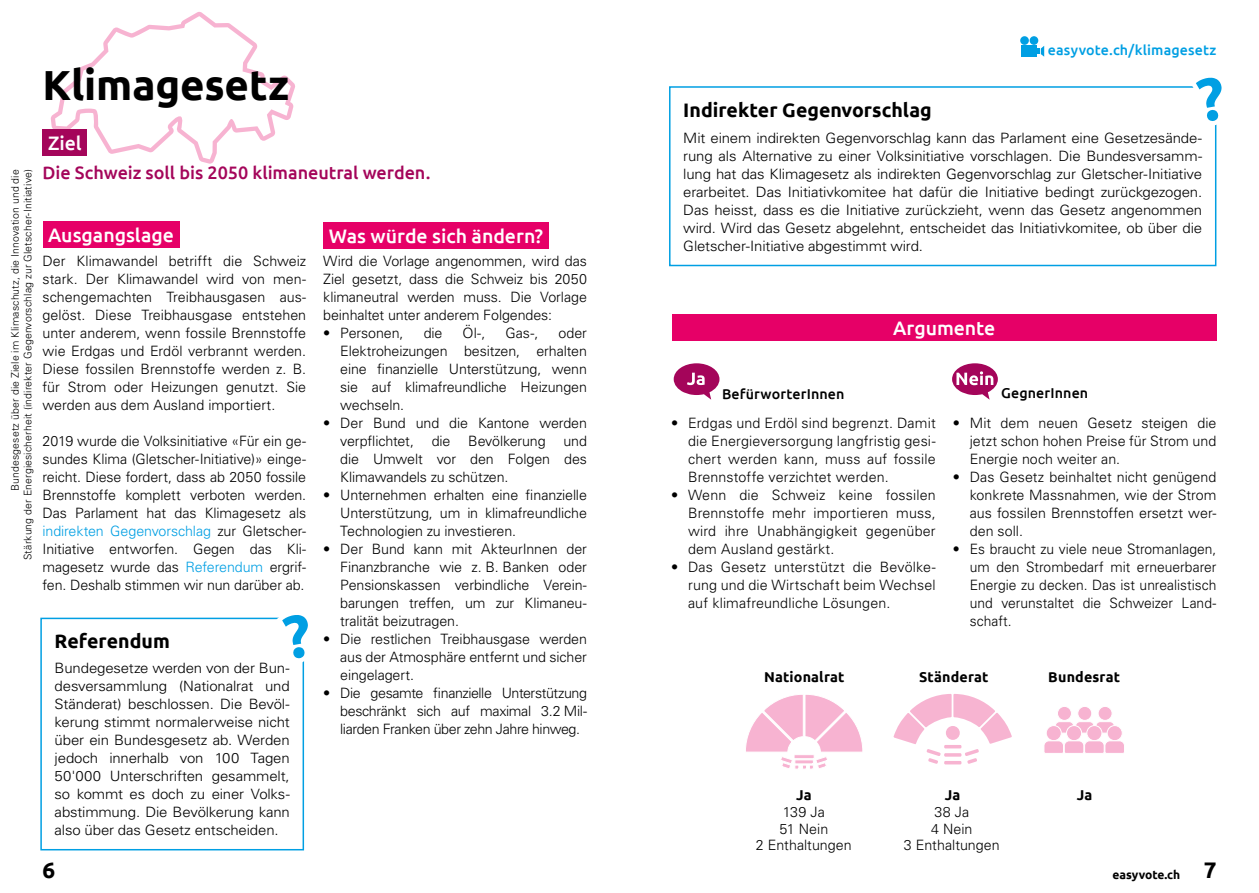
<style>
.page{position:relative;width:1259px;height:893px;background:#fff}
.page>*{position:absolute;margin:0;border:0;box-sizing:border-box;transform-origin:0 0}
.t1{font:700 42px "Ubuntu";letter-spacing:-.005em;color:#000}
.t2{font:700 22.5px "Ubuntu";color:#000}
.t3{font:500 19.5px "Ubuntu";letter-spacing:-.005em;color:#fff}
.t4{font:700 19.5px "Ubuntu";color:#000}
.t5{font:500 18px "Ubuntu";letter-spacing:-.005em;color:#a4055a}
.t6{font:300 14.25px/18px "Univers LT Std";letter-spacing:-.005em;color:#000;text-align:justify}
.t7{font:300 14.25px/18px "Univers LT Std";letter-spacing:-.005em;color:#000;text-align:justify;scale:1.05 1}
.t8{font:700 14.25px "Ubuntu";letter-spacing:.01em;color:#000}
.t9{font:500 14.25px "Ubuntu";letter-spacing:.01em;color:#000}
.t10{font:500 14.25px "Ubuntu";letter-spacing:.01em;color:#009fe3}
.t11{font:700 12px "Ubuntu";color:#000}
.t12{font:300 10.5px/12.6px "Univers LT Std";letter-spacing:.015em;color:#000;text-align:right}
.s1{color:#009fe3}
.s2{font-size:22.5px}
</style>
<div class="page">
<svg style="left:51px;top:12px;width:244px;height:152px"></svg>
<div style="left:323px;top:222px;width:226px;height:26px;background:#e60067"></div>
<div style="left:43px;top:221px;width:136px;height:26px;background:#e60067"></div>
<div style="left:43px;top:130px;width:44px;height:26px;background:#a4055a"></div>
<div style="left:40px;top:618px;width:264px;height:232px;border:2px solid #009fe3"></div>
<div style="left:672px;top:314px;width:544px;height:27px;background:#e60067"></div>
<div style="left:1022px;top:45px;width:15px;height:12px;background:#009fe3"></div>
<svg style="left:1037px;top:46px;width:7px;height:11px"></svg>
<svg style="left:1029px;top:36px;width:9px;height:9px"></svg>
<div style="left:1020px;top:36px;width:9px;height:9px;background:#009fe3;border-radius:50%"></div>
<div style="left:669px;top:86px;width:547px;height:180px;border:2px solid #009fe3"></div>
<svg style="left:746px;top:694px;width:117px;height:75px"></svg>
<svg style="left:893px;top:694px;width:118px;height:71px"></svg>
<div style="left:1057px;top:706px;width:14px;height:14px;background:#f7b3d1;border-radius:50%"></div>
<div style="left:1057px;top:706px;width:14px;height:15px;border:1px solid #fff;border-radius:50%"></div>
<div style="left:1077px;top:706px;width:14px;height:14px;background:#f7b3d1;border-radius:50%"></div>
<div style="left:1077px;top:706px;width:15px;height:15px;border:1px solid #fff;border-radius:50%"></div>
<div style="left:1098px;top:706px;width:14px;height:14px;background:#f7b3d1;border-radius:50%"></div>
<div style="left:1098px;top:706px;width:14px;height:15px;border:1px solid #fff;border-radius:50%"></div>
<svg style="left:1056px;top:722px;width:58px;height:11px"></svg>
<div style="left:1046px;top:726px;width:15px;height:15px;background:#f7b3d1;border-radius:50%"></div>
<div style="left:1046px;top:725px;width:15px;height:16px;border:1px solid #fff;border-radius:50%"></div>
<svg style="left:1066px;top:725px;width:16px;height:16px"></svg>
<svg style="left:1086px;top:725px;width:16px;height:16px"></svg>
<div style="left:1107px;top:726px;width:15px;height:15px;background:#f7b3d1;border-radius:50%"></div>
<div style="left:1107px;top:725px;width:15px;height:16px;border:1px solid #fff;border-radius:50%"></div>
<svg style="left:1044px;top:740px;width:80px;height:13px"></svg>
<svg style="left:952px;top:363px;width:46px;height:37px"></svg>
<svg style="left:673px;top:363px;width:46px;height:37px"></svg>
<svg style="left:282px;top:617px;width:23px;height:43px"></svg>
<svg style="left:1195px;top:86px;width:22px;height:37px"></svg>
<h1 class="t1" style="left:43px;top:59px;width:248px">Klimagesetz</h1>
<p class="t12" style="left:9px;top:560px;width:392px;rotate:-90deg">Bundesgesetz über die Ziele im Klimaschutz, die Innovation und die<br>Stärkung der Energiesicherheit (indirekter Gegenvorschlag zur Gletscher-Initiative)</p>
<h3 class="t3" style="left:48px;top:131px;width:35px">Ziel</h3>
<p class="t5" style="left:43px;top:161px;width:389px">Die Schweiz soll bis 2050 klimaneutral werden.</p>
<h3 class="t3" style="left:48px;top:223px;width:127px">Ausgangslage</h3>
<h3 class="t3" style="left:329px;top:223px;width:216px">Was würde sich ändern?</h3>
<p class="t6" style="left:43px;top:252px;width:265px">Der Klimawandel betrifft die Schweiz stark. Der Klimawandel wird von men&shy;schengemachten Treibhausgasen aus&shy;gelöst. Diese Treibhausgase entstehen unter anderem, wenn fossile Brennstoffe wie Erdgas und Erdöl verbrannt werden.<br>Diese fossilen Brennstoffe werden z. B. für Strom oder Heizungen genutzt. Sie werden aus dem Ausland importiert.</p>
<p class="t6" style="left:43px;top:432px;width:265px">2019 wurde die Volksinitiative «Für ein ge&shy;sundes Klima (Gletscher-Initiative)» einge&shy;reicht. Diese fordert, dass ab 2050 fossile Brennstoffe komplett verboten werden.<br>Das Parlament hat das Klimagesetz als <span class="s1">indirekten Gegenvorschlag</span> zur Gletscher-Initiative entworfen. Gegen das Kli&shy;magesetz wurde das <span class="s1">Referendum</span> ergrif&shy;fen. Deshalb stimmen wir nun darüber ab.</p>
<h3 class="t4" style="left:55px;top:629px;width:117px">Referendum</h3>
<p class="t7" style="left:55px;top:659px;width:225px">Bundegesetze werden von der Bun&shy;desversammlung (Nationalrat und Ständerat) beschlossen. Die Bevöl&shy;kerung stimmt normalerweise nicht über ein Bundesgesetz ab. Werden jedoch innerhalb von 100 Tagen 50'000 Unterschriften gesammelt, so kommt es doch zu einer Volks&shy;abstimmung. Die Bevölkerung kann also über das Gesetz entscheiden.</p>
<p class="t6" style="left:323px;top:252px;width:265px">Wird die Vorlage angenommen, wird das Ziel gesetzt, dass die Schweiz bis 2050 klimaneutral werden muss. Die Vorlage beinhaltet unter anderem Folgendes:</p>
<p class="t6" style="left:323px;top:324px;width:82px">• Personen,</p>
<p class="t6" style="left:424px;top:324px;width:20px">die</p>
<p class="t6" style="left:463px;top:324px;width:24px">Öl-,</p>
<p class="t6" style="left:505px;top:324px;width:34px">Gas-,</p>
<p class="t6" style="left:340px;top:324px;width:248px;text-indent:218px">oder Elektroheizungen besitzen, erhalten eine finanzielle Unterstützung, wenn sie auf klimafreundliche Heizungen wechseln.</p>
<p class="t6" style="left:340px;top:414px;width:248px;text-indent:-17px">• Der Bund und die Kantone werden verpflichtet, die Bevölkerung und die Umwelt vor den Folgen des Klimawandels zu schützen.</p>
<p class="t6" style="left:340px;top:486px;width:248px;text-indent:-17px">• Unternehmen erhalten eine finanzielle Unterstützung, um in klimafreundliche Technologien zu investieren.</p>
<p class="t6" style="left:340px;top:540px;width:248px;text-indent:-17px">• Der Bund kann mit AkteurInnen der Finanzbranche wie z. B. Banken oder Pensionskassen verbindliche Verein&shy;barungen treffen, um zur Klimaneu&shy;tralität beizutragen.</p>
<p class="t6" style="left:340px;top:630px;width:248px;text-indent:-17px">• Die restlichen Treibhausgase werden aus der Atmosphäre entfernt und sicher eingelagert.</p>
<p class="t6" style="left:340px;top:684px;width:248px;text-indent:-17px">• Die gesamte finanzielle Unterstützung beschränkt sich auf maximal 3.2 Mil&shy;liarden Franken über zehn Jahre hinweg.</p>
<h2 class="t2" style="left:43px;top:857px;width:14px">6</h2>
<p class="t10" style="left:1047px;top:41px;width:170px">easyvote.ch/klimagesetz</p>
<h3 class="t4" style="left:683px;top:98px;width:250px">Indirekter Gegenvorschlag</h3>
<p class="t7" style="left:683px;top:129px;width:496px">Mit einem indirekten Gegenvorschlag kann das Parlament eine Gesetzesände&shy;rung als Alternative zu einer Volksinitiative vorschlagen. Die Bundesversamm&shy;lung hat das Klimagesetz als indirekten Gegenvorschlag zur Gletscher-Initiative erarbeitet. Das Initiativkomitee hat dafür die Initiative bedingt zurückgezogen.<br>Das heisst, dass es die Initiative zurückzieht, wenn das Gesetz angenommen wird. Wird das Gesetz abgelehnt, entscheidet das Initiativkomitee, ob über die Gletscher-Initiative abgestimmt wird.</p>
<h3 class="t3" style="left:893px;top:316px;width:104px">Argumente</h3>
<p class="t9" style="left:722px;top:385px;width:124px">BefürworterInnen</p>
<p class="t9" style="left:1001px;top:384px;width:89px">GegnerInnen</p>
<p class="t6" style="left:688px;top:414px;width:249px;text-indent:-17px">• Erdgas und Erdöl sind begrenzt. Damit die Energieversorgung langfristig gesi&shy;chert werden kann, muss auf fossile Brennstoffe verzichtet werden.</p>
<p class="t6" style="left:688px;top:486px;width:249px;text-indent:-17px">• Wenn die Schweiz keine fossilen Brennstoffe mehr importieren muss, wird ihre Unabhängigkeit gegenüber dem Ausland gestärkt.</p>
<p class="t6" style="left:688px;top:558px;width:249px;text-indent:-17px">• Das Gesetz unterstützt die Bevölke&shy;rung und die Wirtschaft beim Wechsel auf klimafreundliche Lösungen.</p>
<p class="t6" style="left:969px;top:414px;width:248px;text-indent:-17px">• Mit dem neuen Gesetz steigen die jetzt schon hohen Preise für Strom und Energie noch weiter an.</p>
<p class="t6" style="left:969px;top:468px;width:248px;text-indent:-17px">• Das Gesetz beinhaltet nicht genügend konkrete Massnahmen, wie der Strom aus fossilen Brennstoffen ersetzt wer&shy;den soll.</p>
<p class="t6" style="left:969px;top:540px;width:248px;text-indent:-17px">• Es braucht zu viele neue Strom anlagen, um den Strombedarf mit erneuerbarer Energie zu decken. Das ist unrealistisch und verunstaltet die Schweizer Land&shy;schaft.</p>
<p class="t8" style="left:764px;top:668px;width:82px">Nationalrat</p>
<p class="t8" style="left:919px;top:668px;width:71px">Ständerat</p>
<p class="t8" style="left:1048px;top:668px;width:73px">Bundesrat</p>
<p class="t8" style="left:796px;top:786px;width:17px">Ja</p>
<p class="t8" style="left:945px;top:786px;width:17px">Ja</p>
<p class="t8" style="left:1076px;top:786px;width:17px">Ja</p>
<p class="t6" style="left:904px;top:804px;width:97px;line-height:16.5px;text-align:center">38 Ja<br>4 Nein<br>3 Enthaltungen</p>
<p class="t6" style="left:756px;top:804px;width:97px;line-height:16.5px;text-align:center">139 Ja<br>51 Nein<br>2 Enthaltungen</p>
<p class="t11" style="left:1112px;top:868px;width:105px">easyvote.ch <span class="s2">7</span></p>
</div>
